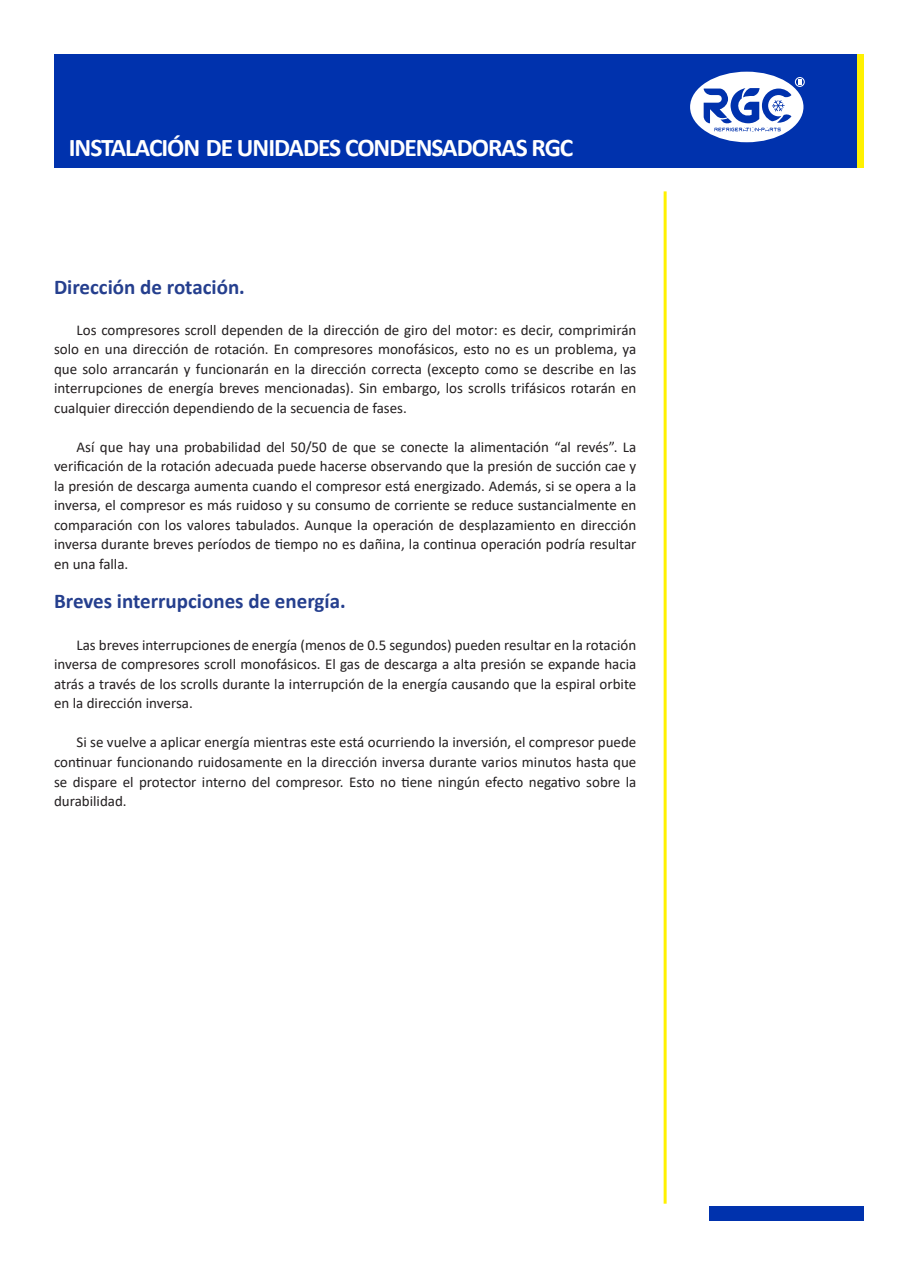
<style>
.page{position:relative;width:918px;height:1276px;background:#fff}
.page>*{position:absolute;margin:0;border:0;box-sizing:border-box;transform-origin:0 0}
.t1{font:700 25.5px "Calibri";letter-spacing:-.04em;color:#fff}
.t2{font:700 21px "Calibri";color:#253f8e}
.t3{font:15px/19.5px "Calibri";color:#231f20;text-align:justify}
</style>
<div class="page">
<div style="left:857px;top:54px;width:7px;height:114px;background:#fff101"></div>
<div style="left:54px;top:54px;width:803px;height:114px;background:#0032ad"></div>
<svg style="left:690px;top:72px;width:115px;height:70px"></svg>
<div style="left:709px;top:1206px;width:155px;height:15px;background:#0032ad"></div>
<hr style="left:664px;top:191px;width:3px;height:1012px;background:#fff101">
<p class="t1" style="left:69px;top:129px;width:506px">INSTALACIÓN DE UNIDADES CONDENSADORAS RGC</p>
<p class="t2" style="left:54px;top:272px;width:192px">Dirección de rotación.</p>
<p class="t3" style="left:54px;top:320px;width:584px;text-indent:22px">Los compresores scroll dependen de la dirección de giro del motor: es decir, comprimirán solo en una dirección de rotación. En compresores monofásicos, esto no es un problema, ya que solo arrancarán y funcionarán en la dirección correcta (excepto como se describe en las interrupciones de energía breves mencionadas). Sin embargo, los scrolls trifásicos rotarán en cualquier dirección dependiendo de la secuencia de fases.</p>
<p class="t3" style="left:54px;top:437px;width:584px;text-indent:22px">Así que hay una probabilidad del 50/50 de que se conecte la alimentación “al revés”. La verificación de la rotación adecuada puede hacerse observando que la presión de succión cae y la presión de descarga aumenta cuando el compresor está energizado. Además, si se opera a la inversa, el compresor es más ruidoso y su consumo de corriente se reduce sustancialmente en comparación con los valores tabulados. Aunque la operación de desplazamiento en dirección inversa durante breves períodos de tiempo no es dañina, la continua operación podría resultar en una falla.</p>
<p class="t2" style="left:54px;top:586px;width:293px">Breves interrupciones de energía.</p>
<p class="t3" style="left:54px;top:635px;width:584px;text-indent:22px">Las breves interrupciones de energía (menos de 0.5 segundos) pueden resultar en la rotación inversa de compresores scroll monofásicos. El gas de descarga a alta presión se expande hacia atrás a través de los scrolls durante la interrupción de la energía causando que la espiral orbite en la dirección inversa.</p>
<p class="t3" style="left:54px;top:732px;width:584px;text-indent:22px">Si se vuelve a aplicar energía mientras este está ocurriendo la inversión, el compresor puede continuar funcionando ruidosamente en la dirección inversa durante varios minutos hasta que se dispare el protector interno del compresor. Esto no tiene ningún efecto negativo sobre la durabilidad.</p>
</div>
